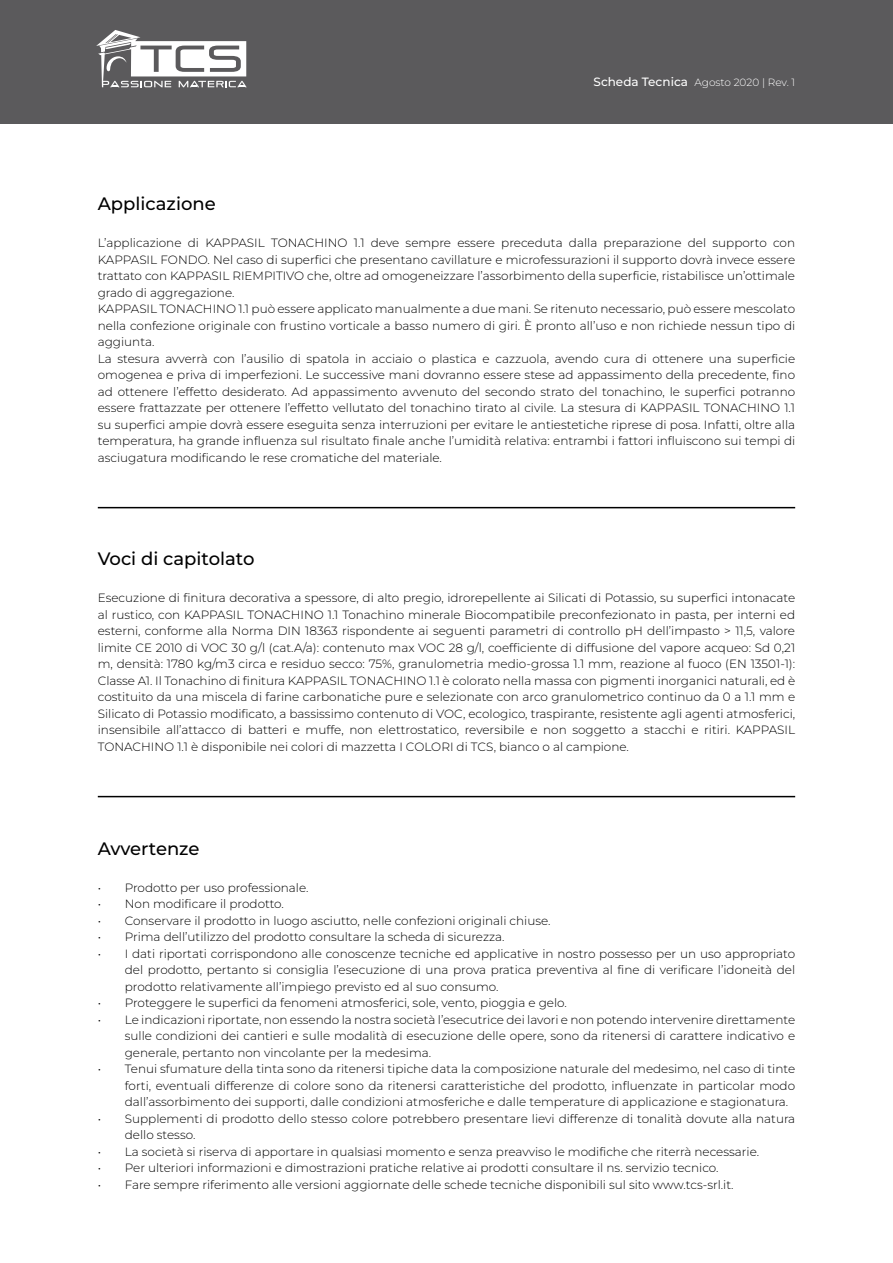
<style>
.page{position:relative;width:893px;height:1263px;background:#fff}
.page>*{position:absolute;margin:0;border:0;box-sizing:border-box;transform-origin:0 0}
.t1{font:100 18px "Montserrat";color:#000}
.t2{font:300 12px/16.5px "Montserrat";color:#000;text-align:justify}
.t3{font:300 10.5px "Montserrat";color:#fff}
.s1{font-weight:100;font-size:12px}
</style>
<div class="page">
<div style="left:0;top:0;width:893px;height:123px;background:#5b5a5c"></div>
<svg style="left:96px;top:30px;width:151px;height:57px"></svg>
<hr style="left:98px;top:507px;width:697px;height:1px;background:#000">
<hr style="left:98px;top:796px;width:697px;height:1px;background:#000">
<p class="t3" style="left:594px;top:75px;width:203px"><span class="s1">Scheda Tecnica</span> Agosto 2020 | Rev. 1</p>
<h1 class="t1" style="left:98px;top:192px;width:119px">Applicazione</h1>
<p class="t2" style="left:98px;top:234px;width:699px;text-align:left">L’applicazione di KAPPASIL TONACHINO 1.1 deve sempre essere preceduta dalla preparazione del supporto con KAPPASIL FONDO. Nel caso di superfici che presentano cavillature e microfessurazioni il supporto dovrà invece essere trattato con KAPPASIL RIEMPITIVO che, oltre ad omogeneizzare l’assorbimento della superficie, ristabilisce un’ottimale grado di aggregazione.<br>KAPPASIL TONACHINO 1.1 può essere applicato manualmente a due mani. Se ritenuto necessario, può essere mescolato nella confezione originale con frustino vorticale a basso numero di giri. È pronto all’uso e non richiede nessun tipo di aggiunta.<br>La stesura avverrà con l’ausilio di spatola in acciaio o plastica e cazzuola, avendo cura di ottenere una superficie omogenea e priva di imperfezioni. Le successive mani dovranno essere stese ad appassimento della precedente, fino ad ottenere l’effetto desiderato. Ad appassimento avvenuto del secondo strato del tonachino, le superfici potranno essere frattazzate per ottenere l’effetto vellutato del tonachino tirato al civile. La stesura di KAPPASIL TONACHINO 1.1 su superfici ampie dovrà essere eseguita senza interruzioni per evitare le antiestetiche riprese di posa. Infatti, oltre alla temperatura, ha grande influenza sul risultato finale anche l’umidità relativa: entrambi i fattori influiscono sui tempi di asciugatura modificando le rese cromatiche del materiale.</p>
<h1 class="t1" style="left:98px;top:546px;width:158px">Voci di capitolato</h1>
<p class="t2" style="left:98px;top:589px;width:699px">Esecuzione di finitura decorativa a spessore, di alto pregio, idrorepellente ai Silicati di Potassio, su superfici intonacate al rustico, con KAPPASIL TONACHINO 1.1 Tonachino minerale Biocompatibile preconfezionato in pasta, per interni ed esterni, conforme alla Norma DIN 18363 rispondente ai seguenti parametri di controllo pH dell’impasto &gt; 11,5, valore limite CE 2010 di VOC 30 g/l (cat.A/a): contenuto max VOC 28 g/l, coefficiente di diffusione del vapore acqueo: Sd 0,21 m, densità: 1780 kg/m3 circa e residuo secco: 75%, granulometria medio-grossa 1.1 mm, reazione al fuoco (EN 13501-1):<br>Classe A1. Il Tonachino di finitura KAPPASIL TONACHINO 1.1 è colorato nella massa con pigmenti inorganici naturali, ed è costituito da una miscela di farine carbonatiche pure e selezionate con arco granulometrico continuo da 0 a 1.1 mm e Silicato di Potassio modificato, a bassissimo contenuto di VOC, ecologico, traspirante, resistente agli agenti atmosferici, insensibile all’attacco di batteri e muffe, non elettrostatico, reversibile e non soggetto a stacchi e ritiri. KAPPASIL TONACHINO 1.1 è disponibile nei colori di mazzetta I COLORI di TCS, bianco o al campione.</p>
<h1 class="t1" style="left:98px;top:836px;width:103px">Avvertenze</h1>
<p class="t2" style="left:98px;top:879px;width:212px">• Prodotto per uso professionale.</p>
<p class="t2" style="left:98px;top:895px;width:188px">• Non modificare il prodotto.</p>
<p class="t2" style="left:98px;top:912px;width:454px">• Conservare il prodotto in luogo asciutto, nelle confezioni originali chiuse.</p>
<p class="t2" style="left:98px;top:928px;width:408px">• Prima dell’utilizzo del prodotto consultare la scheda di sicurezza.</p>
<p class="t2" style="left:125px;top:945px;width:672px;text-indent:-27px">• I dati riportati corrispondono alle conoscenze tecniche ed applicative in nostro possesso per un uso appropriato del prodotto, pertanto si consiglia l’esecuzione di una prova pratica preventiva al fine di verificare l’idoneità del prodotto relativamente all’impiego previsto ed al suo consumo.</p>
<p class="t2" style="left:98px;top:994px;width:471px">• Proteggere le superfici da fenomeni atmosferici, sole, vento, pioggia e gelo.</p>
<p class="t2" style="left:125px;top:1011px;width:672px;text-indent:-27px">• Le indicazioni riportate, non essendo la nostra società l’esecutrice dei lavori e non potendo intervenire direttamente sulle condizioni dei cantieri e sulle modalità di esecuzione delle opere, sono da ritenersi di carattere indicativo e generale, pertanto non vincolante per la medesima.</p>
<p class="t2" style="left:125px;top:1060px;width:672px;text-indent:-27px">• Tenui sfumature della tinta sono da ritenersi tipiche data la composizione naturale del medesimo, nel caso di tinte forti, eventuali differenze di colore sono da ritenersi caratteristiche del prodotto, influenzate in particolar modo dall’assorbimento dei supporti, dalle condizioni atmosferiche e dalle temperature di applicazione e stagionatura.</p>
<p class="t2" style="left:125px;top:1110px;width:672px;text-indent:-27px">• Supplementi di prodotto dello stesso colore potrebbero presentare lievi differenze di tonalità dovute alla natura dello stesso.</p>
<p class="t2" style="left:98px;top:1143px;width:663px">• La società si riserva di apportare in qualsiasi momento e senza preavviso le modifiche che riterrà necessarie.</p>
<p class="t2" style="left:98px;top:1159px;width:622px">• Per ulteriori informazioni e dimostrazioni pratiche relative ai prodotti consultare il ns. servizio tecnico.</p>
<p class="t2" style="left:98px;top:1176px;width:637px">• Fare sempre riferimento alle versioni aggiornate delle schede tecniche disponibili sul sito www.tcs-srl.it.</p>
</div>
